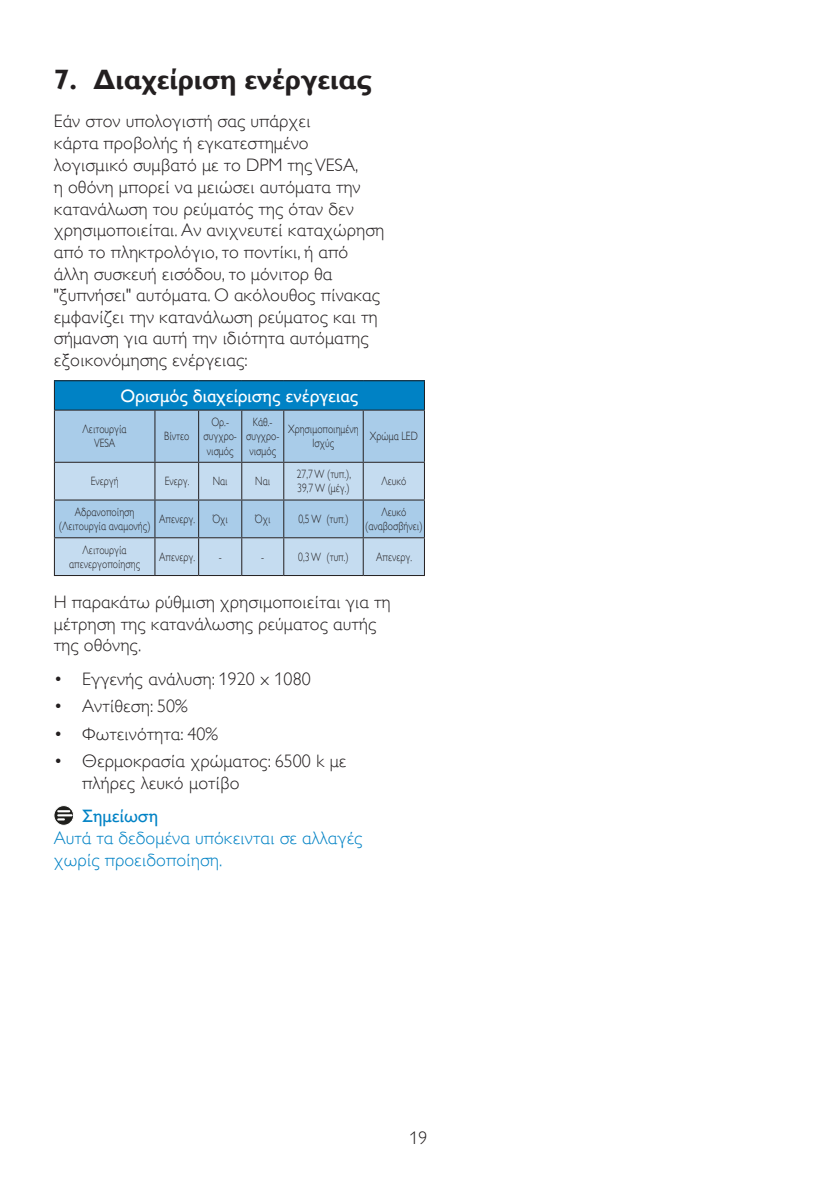
<style>
.page{position:relative;width:840px;height:1191px;background:#fff}
.page>*{position:absolute;margin:0;border:0;box-sizing:border-box;transform-origin:0 0}
.t1{font:700 28px "Gill Sans Alt One WGL";color:#231f20}
.chapter-paragraph{font:18px/21.8px "Gill Sans Alt One WGL Light";color:#231f20}
.Note_body{font:18px/21.6px "Gill Sans Alt One WGL Light";color:#0082c5}
.t2{font:18px "Gill Sans Alt One WGL";color:#fff}
.Heading_4_Blue{font:18px "Gill Sans Alt One WGL";color:#0082c5}
.t3{font:12px/14.4px "Gill Sans Alt One WGL Light";color:#231f20;text-align:center;scale:.8 1}
</style>
<div class="page">
<div style="left:54px;top:381px;width:370px;height:29px;background:#0082c5"></div>
<div style="left:55px;top:410px;width:368px;height:52px;background:#a9cce9"></div>
<svg style="left:55px;top:463px;width:368px;height:112px;background:#b8d3e9"></svg>
<svg style="left:54px;top:381px;width:1px;height:28px"></svg>
<hr style="left:54px;top:380px;width:101px;height:1px;background:#231f20">
<hr style="left:155px;top:380px;width:43px;height:1px;background:#231f20">
<hr style="left:198px;top:380px;width:44px;height:1px;background:#231f20">
<hr style="left:242px;top:380px;width:41px;height:1px;background:#231f20">
<hr style="left:283px;top:380px;width:80px;height:1px;background:#231f20">
<hr style="left:363px;top:380px;width:61px;height:1px;background:#231f20">
<hr style="left:54px;top:409px;width:101px;height:1px;background:#231f20">
<hr style="left:155px;top:409px;width:43px;height:1px;background:#231f20">
<hr style="left:198px;top:409px;width:44px;height:1px;background:#231f20">
<hr style="left:242px;top:409px;width:41px;height:1px;background:#231f20">
<hr style="left:283px;top:409px;width:80px;height:1px;background:#231f20">
<hr style="left:363px;top:409px;width:61px;height:1px;background:#231f20">
<hr style="left:54px;top:410px;width:1px;height:52px;background:#231f20">
<hr style="left:154px;top:410px;width:1px;height:52px;background:#231f20">
<hr style="left:198px;top:410px;width:1px;height:52px;background:#231f20">
<hr style="left:241px;top:410px;width:1px;height:52px;background:#231f20">
<hr style="left:283px;top:410px;width:1px;height:52px;background:#231f20">
<hr style="left:362px;top:410px;width:1px;height:52px;background:#231f20">
<hr style="left:423px;top:410px;width:1px;height:52px;background:#231f20">
<hr style="left:54px;top:463px;width:1px;height:36px;background:#231f20">
<hr style="left:54px;top:462px;width:101px;height:1px;background:#231f20">
<hr style="left:154px;top:463px;width:1px;height:36px;background:#231f20">
<hr style="left:155px;top:462px;width:43px;height:1px;background:#231f20">
<hr style="left:198px;top:463px;width:1px;height:36px;background:#231f20">
<hr style="left:198px;top:462px;width:44px;height:1px;background:#231f20">
<hr style="left:241px;top:463px;width:1px;height:36px;background:#231f20">
<hr style="left:242px;top:462px;width:41px;height:1px;background:#231f20">
<hr style="left:283px;top:463px;width:1px;height:36px;background:#231f20">
<hr style="left:283px;top:462px;width:80px;height:1px;background:#231f20">
<hr style="left:362px;top:463px;width:1px;height:36px;background:#231f20">
<hr style="left:423px;top:463px;width:1px;height:36px;background:#231f20">
<hr style="left:363px;top:462px;width:61px;height:1px;background:#231f20">
<hr style="left:54px;top:500px;width:1px;height:37px;background:#231f20">
<hr style="left:54px;top:499px;width:101px;height:1px;background:#231f20">
<hr style="left:154px;top:500px;width:1px;height:37px;background:#231f20">
<hr style="left:155px;top:499px;width:43px;height:1px;background:#231f20">
<hr style="left:198px;top:500px;width:1px;height:37px;background:#231f20">
<hr style="left:198px;top:499px;width:44px;height:1px;background:#231f20">
<hr style="left:241px;top:500px;width:1px;height:37px;background:#231f20">
<hr style="left:242px;top:499px;width:41px;height:1px;background:#231f20">
<hr style="left:283px;top:500px;width:1px;height:37px;background:#231f20">
<hr style="left:283px;top:499px;width:80px;height:1px;background:#231f20">
<hr style="left:362px;top:500px;width:1px;height:37px;background:#231f20">
<hr style="left:423px;top:500px;width:1px;height:37px;background:#231f20">
<hr style="left:363px;top:499px;width:61px;height:1px;background:#231f20">
<hr style="left:54px;top:538px;width:1px;height:37px;background:#231f20">
<hr style="left:54px;top:537px;width:101px;height:1px;background:#231f20">
<hr style="left:54px;top:575px;width:101px;height:1px;background:#231f20">
<hr style="left:154px;top:538px;width:1px;height:37px;background:#231f20">
<hr style="left:155px;top:537px;width:43px;height:1px;background:#231f20">
<hr style="left:155px;top:575px;width:43px;height:1px;background:#231f20">
<hr style="left:198px;top:538px;width:1px;height:37px;background:#231f20">
<hr style="left:198px;top:537px;width:44px;height:1px;background:#231f20">
<hr style="left:198px;top:575px;width:44px;height:1px;background:#231f20">
<hr style="left:241px;top:538px;width:1px;height:37px;background:#231f20">
<hr style="left:242px;top:537px;width:41px;height:1px;background:#231f20">
<hr style="left:242px;top:575px;width:41px;height:1px;background:#231f20">
<hr style="left:283px;top:538px;width:1px;height:37px;background:#231f20">
<hr style="left:283px;top:537px;width:80px;height:1px;background:#231f20">
<hr style="left:283px;top:575px;width:80px;height:1px;background:#231f20">
<hr style="left:362px;top:538px;width:1px;height:37px;background:#231f20">
<hr style="left:423px;top:538px;width:1px;height:37px;background:#231f20">
<hr style="left:363px;top:537px;width:61px;height:1px;background:#231f20">
<hr style="left:363px;top:575px;width:61px;height:1px;background:#231f20">
<svg style="left:54px;top:805px;width:20px;height:20px"></svg>
<div style="left:54px;top:805px;width:20px;height:20px;border:1px solid #fff;border-radius:50%"></div>
<svg style="left:58px;top:810px;width:13px;height:10px"></svg>
<p class="t1" style="left:54px;top:61px;width:319px">7. Διαχείριση ενέργειας</p>
<p class="chapter-paragraph" style="left:54px;top:110px;width:332px">Εάν στον υπολογιστή σας υπάρχει<br>κάρτα προβολής ή εγκατεστημένο λογισμικό συμβατό με το DPM της VESA,<br>η οθόνη μπορεί να μειώσει αυτόματα την κατανάλωση του ρεύματός της όταν δεν χρησιμοποιείται. Αν ανιχνευτεί καταχώρηση από το πληκτρολόγιο, το ποντίκι, ή από άλλη συσκευή εισόδου, το μόνιτορ θα "ξυπνήσει" αυτόματα. Ο ακόλουθος πίνακας εμφανίζει την κατανάλωση ρεύματος και τη σήμανση για αυτή την ιδιότητα αυτόματης εξοικονόμησης ενέργειας:</p>
<p class="t2" style="left:120px;top:383px;width:239px">Ορισμός διαχείρισης ενέργειας</p>
<p class="t3" style="left:83px;top:422px;width:57px">Λειτουργία<br>VESA</p>
<p class="t3" style="left:164px;top:429px;width:33px">Βίντεο</p>
<p class="t3" style="left:203px;top:415px;width:43px">Ορ.- συγχρο&shy;νισμός</p>
<p class="t3" style="left:246px;top:415px;width:43px">Κάθ.- συγχρο&shy;νισμός</p>
<p class="t3" style="left:288px;top:422px;width:90px">Χρησιμοποιημένη<br>Ισχύς</p>
<p class="t3" style="left:370px;top:429px;width:61px">Χρώμα LED</p>
<p class="t3" style="left:91px;top:474px;width:36px">Ενεργή</p>
<p class="t3" style="left:165px;top:474px;width:32px">Ενεργ.</p>
<p class="t3" style="left:212px;top:474px;width:20px">Ναι</p>
<p class="t3" style="left:255px;top:474px;width:20px">Ναι</p>
<p class="t3" style="left:296px;top:467px;width:69px">27,7 W (τυπ.),</p>
<p class="t3" style="left:297px;top:481px;width:67px">39,7 W (μέγ.)</p>
<p class="t3" style="left:381px;top:474px;width:33px">Λευκό</p>
<p class="t3" style="left:59px;top:504px;width:116px">Αδρανοποίηση (Λειτουργία αναμονής)</p>
<p class="t3" style="left:159px;top:512px;width:46px">Απενεργ.</p>
<p class="t3" style="left:212px;top:512px;width:21px">Όχι</p>
<p class="t3" style="left:255px;top:512px;width:21px">Όχι</p>
<p class="t3" style="left:298px;top:512px;width:64px">0,5 W (τυπ.)</p>
<p class="t3" style="left:365px;top:504px;width:73px">Λευκό (αναβοσβήνει)</p>
<p class="t3" style="left:69px;top:542px;width:90px">Λειτουργία απενεργοποίησης</p>
<p class="t3" style="left:159px;top:549px;width:46px">Απενεργ.</p>
<p class="t3" style="left:218px;top:549px;width:5px">-</p>
<p class="t3" style="left:261px;top:549px;width:5px">-</p>
<p class="t3" style="left:298px;top:549px;width:64px">0,3 W (τυπ.)</p>
<p class="t3" style="left:376px;top:549px;width:46px">Απενεργ.</p>
<p class="chapter-paragraph" style="left:54px;top:591px;width:338px">Η παρακάτω ρύθμιση χρησιμοποιείται για τη μέτρηση της κατανάλωσης ρεύματος αυτής της οθόνης.</p>
<p class="chapter-paragraph" style="left:54px;top:668px;width:258px">• Εγγενής ανάλυση: 1920 x 1080</p>
<p class="chapter-paragraph" style="left:54px;top:695px;width:135px">• Αντίθεση: 50%</p>
<p class="chapter-paragraph" style="left:54px;top:723px;width:166px">• Φωτεινότητα: 40%</p>
<p class="chapter-paragraph" style="left:82px;top:750px;width:265px;text-indent:-28px">• Θερμοκρασία χρώματος: 6500 k με πλήρες λευκό μοτίβο</p>
<p class="Heading_4_Blue" style="left:82px;top:803px;width:77px">Σημείωση</p>
<p class="Note_body" style="left:54px;top:827px;width:310px">Αυτά τα δεδομένα υπόκεινται σε αλλαγές χωρίς προειδοποίηση.</p>
<p class="chapter-paragraph" style="left:409px;top:1127px;width:19px">19</p>
</div>
